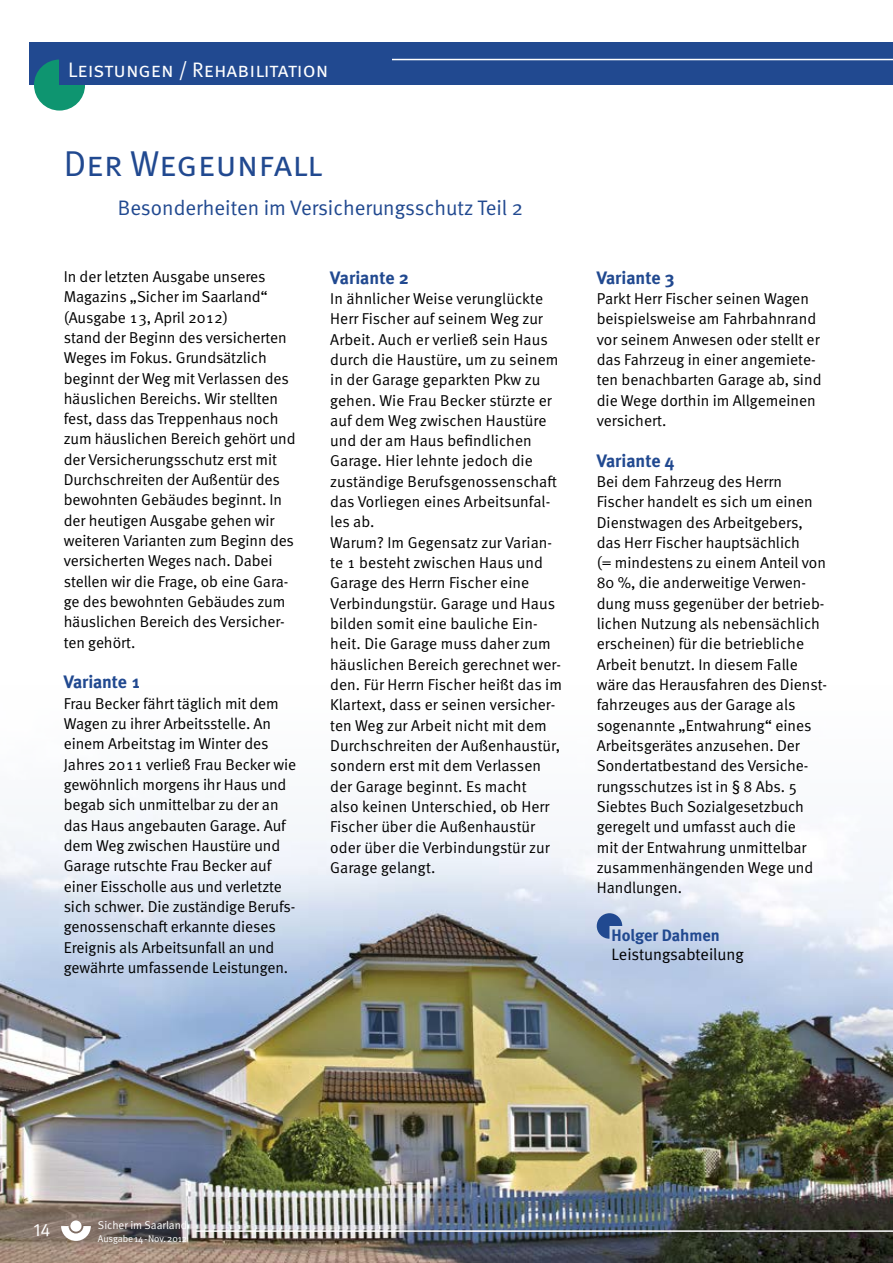
<style>
.page{position:relative;width:893px;height:1263px;background:#fff}
.page>*{position:absolute;margin:0;border:0;box-sizing:border-box;transform-origin:0 0}
.t1{font:36px "DGUV Meta";color:#214990}
.t2{font:21px "DGUV Meta";color:#214990}
.t3{font:21px "DGUV Meta";color:#fff}
.t4{font:700 18px "DGUV Meta";letter-spacing:-.005em;color:#214990}
.t5{font:18px "DGUV Meta";color:#fff}
.t6{font:16.5px "DGUV Meta";color:#000}
.t7{font:700 16.5px "DGUV Meta";color:#214990}
.t8{font:15.75px/20.2px "DGUV Meta";letter-spacing:-.005em;color:#000}
.t9{font:11.25px "DGUV Meta";color:#fff}
.t10{font:9.75px "DGUV Meta";letter-spacing:-.01em;color:#fff}
</style>
<div class="page">
<img style="left:0;top:798px;width:893px;height:465px">
<div style="left:30px;top:43px;width:863px;height:42px;background:#214990"></div>
<hr style="left:195px;top:59px;width:698px;height:1px;background:#fff">
<hr style="left:196px;top:1230px;width:697px;height:2px;background:#fff">
<svg style="left:61px;top:1226px;width:30px;height:15px"></svg>
<div style="left:70px;top:1220px;width:12px;height:11px;background:#fff;border-radius:50%"></div>
<div style="left:34px;top:60px;width:51px;height:51px;background:#0e9570;border-radius:50%"></div>
<div style="left:60px;top:56px;width:332px;height:29px;background:#214990"></div>
<svg style="left:597px;top:913px;width:25px;height:26px"></svg>
<h2 class="t3" style="left:68px;top:57px;width:262px">Leistungen / Rehabilitation</h2>
<h1 class="t1" style="left:64px;top:143px;width:259px">Der Wegeunfall</h1>
<h2 class="t2" style="left:118px;top:196px;width:407px">Besonderheiten im Versicherungsschutz Teil 2</h2>
<p class="t8" style="left:64px;top:267px;width:233px">In der letzten Ausgabe unseres<br>Magazins „Sicher im Saarland“ (Ausgabe 13, April 2012)<br>stand der Beginn des versicherten<br>Weges im Fokus. Grundsätzlich beginnt der Weg mit Verlassen des häuslichen Bereichs. Wir stellten fest, dass das Treppenhaus noch zum häuslichen Bereich gehört und der Versicherungsschutz erst mit<br>Durchschreiten der Außentür des bewohnten Gebäudes beginnt. In der heutigen Ausgabe gehen wir weiteren Varianten zum Beginn des versicherten Weges nach. Dabei stellen wir die Frage, ob eine Gara&shy;ge des bewohnten Gebäudes zum häuslichen Bereich des Versicher&shy;ten gehört.</p>
<p class="t4" style="left:64px;top:671px;width:78px">Variante 1</p>
<p class="t8" style="left:64px;top:694px;width:234px">Frau Becker fährt täglich mit dem Wagen zu ihrer Arbeitsstelle. An einem Arbeitstag im Winter des Jahres 2011 verließ Frau Becker wie gewöhnlich morgens ihr Haus und begab sich unmittelbar zu der an das Haus angebauten Garage. Auf dem Weg zwischen Haustüre und Garage rutschte Frau Becker auf einer Eisscholle aus und verletzte sich schwer. Die zuständige Berufs&shy;genossenschaft erkannte dieses Ereignis als Arbeitsunfall an und gewährte umfassende Leistungen.</p>
<p class="t4" style="left:330px;top:267px;width:80px">Variante 2</p>
<p class="t8" style="left:330px;top:289px;width:233px">In ähnlicher Weise verunglückte<br>Herr Fischer auf seinem Weg zur<br>Arbeit. Auch er verließ sein Haus durch die Haustüre, um zu seinem in der Garage geparkten Pkw zu gehen. Wie Frau Becker stürzte er auf dem Weg zwischen Haustüre und der am Haus befindlichen<br>Garage. Hier lehnte jedoch die zuständige Berufsgenossenschaft das Vorliegen eines Arbeitsunfal&shy;les ab.<br>Warum? Im Gegensatz zur Varian&shy;te 1 besteht zwischen Haus und<br>Garage des Herrn Fischer eine<br>Verbindungstür. Garage und Haus bilden somit eine bauliche Ein&shy;heit. Die Garage muss daher zum häuslichen Bereich gerechnet wer&shy;den. Für Herrn Fischer heißt das im<br>Klartext, dass er seinen versicher&shy;ten Weg zur Arbeit nicht mit dem<br>Durchschreiten der Außenhaustür, sondern erst mit dem Verlassen der Garage beginnt. Es macht<br>also keinen Unterschied, ob Herr<br>Fischer über die Außenhaustür oder über die Verbindungstür zur<br>Garage gelangt.</p>
<p class="t4" style="left:597px;top:267px;width:79px">Variante 3</p>
<p class="t8" style="left:597px;top:289px;width:226px">Parkt Herr Fischer seinen Wagen beispielsweise am Fahrbahnrand vor seinem Anwesen oder stellt er das Fahrzeug in einer angemiete&shy;ten benachbarten Garage ab, sind die Wege dorthin im Allgemeinen versichert.</p>
<p class="t4" style="left:597px;top:450px;width:79px">Variante 4</p>
<p class="t8" style="left:597px;top:472px;width:232px">Bei dem Fahrzeug des Herrn<br>Fischer handelt es sich um einen<br>Dienstwagen des Arbeitgebers, das Herr Fischer hauptsächlich<br>(= mindestens zu einem Anteil von<br>80 %, die anderweitige Verwen&shy;dung muss gegenüber der betrieb&shy;lichen Nutzung als nebensächlich erscheinen) für die betriebliche<br>Arbeit benutzt. In diesem Falle wäre das Herausfahren des Dienst&shy;fahrzeuges aus der Garage als sogenannte „Entwahrung“ eines<br>Arbeitsgerätes anzusehen. Der<br>Sondertatbestand des Versiche&shy;rungsschutzes ist in § 8 Abs. 5<br>Siebtes Buch Sozialgesetzbuch geregelt und umfasst auch die<br>mit der Entwahrung unmittelbar zusammenhängenden Wege und<br>Handlungen.</p>
<p class="t7" style="left:612px;top:925px;width:110px">Holger Dahmen</p>
<p class="t6" style="left:612px;top:945px;width:134px">Leistungsabteilung</p>
<p class="t5" style="left:33px;top:1219px;width:18px">14</p>
<p class="t9" style="left:98px;top:1218px;width:91px">Sicher im Saarland</p>
<p class="t10" style="left:98px;top:1233px;width:91px">Ausgabe 14 - Nov. 2012</p>
</div>
